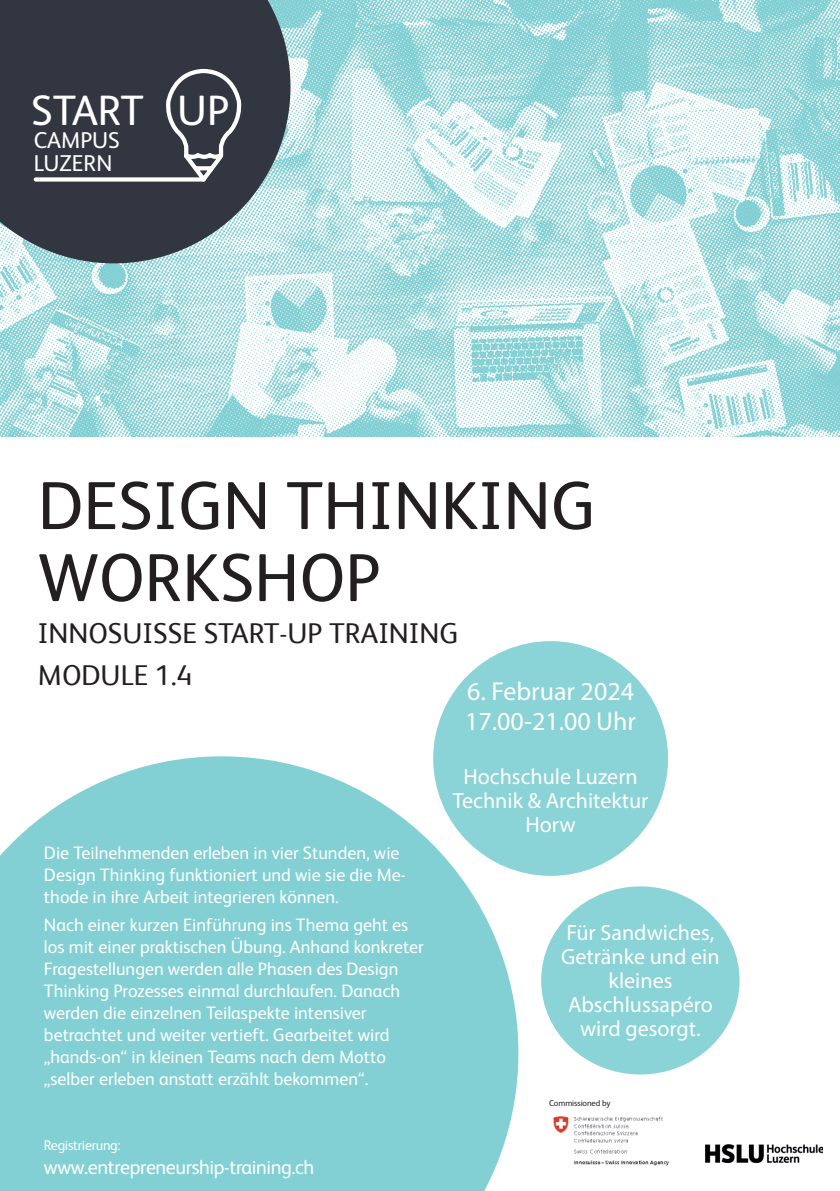
<style>
.page{position:relative;width:840px;height:1191px;background:#fff}
.page>*{position:absolute;margin:0;border:0;box-sizing:border-box;transform-origin:0 0}
.t1{font:68px/72px "FS Albert Evt";color:#231f20}
.t2{font:42.6px "FS Albert";color:#fff}
.t3{font:28.6px/42px "FS Albert Evt";color:#231f20}
.t4{font:26px/30px "Myriad Pro";color:#fff}
.t5{font:23px/22.6px "FS Albert";color:#fff}
.t6{font:22px/24px "Myriad Pro";color:#fff;text-align:center}
.t7{font:20px "FS Albert";letter-spacing:-.02em;color:#fff}
.t8{font:18px/22px "FS Albert";color:#fff}
.t9{font:14px "FS Albert";letter-spacing:-.02em;color:#fff}
.t10{font:8.4px "FS Albert";letter-spacing:-.01em;color:#231f20}
</style>
<div class="page">
<img style="left:0;top:0;width:839px;height:437px">
<svg style="left:0;top:0;width:290px;height:263px;fill:#323640"></svg>
<svg style="left:166px;top:67px;width:77px;height:117px"></svg>
<div style="left:36px;top:177px;width:167px;height:5px;background:#fff"></div>
<img style="left:705px;top:1144px;width:117px;height:18px">
<img style="left:553px;top:1116px;width:117px;height:50px">
<svg style="left:0;top:756px;width:518px;height:435px;fill:#83d0d4"></svg>
<div style="left:433px;top:641px;width:234px;height:235px;background:#8ad3d6;border-radius:50%"></div>
<div style="left:541px;top:886px;width:198px;height:188px;background:#8ad3d6;border-radius:50%"></div>
<h2 class="t2" style="left:31px;top:82px;width:199px">START UP</h2>
<p class="t5" style="left:34px;top:128px;width:88px">CAMPUS<br>LUZERN</p>
<h1 class="t1" style="left:38px;top:466px;width:558px">DESIGN THINKING<br>WORKSHOP</h1>
<h3 class="t3" style="left:38px;top:611px;width:421px">INNOSUISSE START-UP TRAINING<br>MODULE 1.4</h3>
<h3 class="t4" style="left:465px;top:676px;width:172px">6. Februar 2024<br>17.00-21.00 Uhr</h3>
<p class="t6" style="left:452px;top:764px;width:197px">Hochschule Luzern<br>Technik &amp; Architektur<br>Horw</p>
<p class="t8" style="left:44px;top:841px;width:363px">Die Teilnehmenden erleben in vier Stunden, wie<br>Design Thinking funktioniert und wie sie die Me&shy;thode in ihre Arbeit integrieren können.</p>
<p class="t8" style="left:44px;top:912px;width:381px">Nach einer kurzen Einführung ins Thema geht es los mit einer praktischen Übung. Anhand konkreter Fragestellungen werden alle Phasen des Design Thinking Prozesses einmal durchlaufen. Danach werden die einzelnen Teilaspekte intensiver betrachtet und weiter vertieft. Gearbeitet wird „hands-on“ in kleinen Teams nach dem Motto „selber erleben anstatt erzählt bekommen“.</p>
<p class="t9" style="left:44px;top:1136px;width:78px">Registrierung:</p>
<p class="t7" style="left:44px;top:1154px;width:272px">www.entrepreneurship-training.ch</p>
<p class="t6" style="left:561px;top:920px;width:160px">Für Sandwiches,<br>Getränke und ein kleines<br>Abschlussapéro wird gesorgt.</p>
<p class="t10" style="left:549px;top:1097px;width:63px">Commissioned by</p>
</div>
